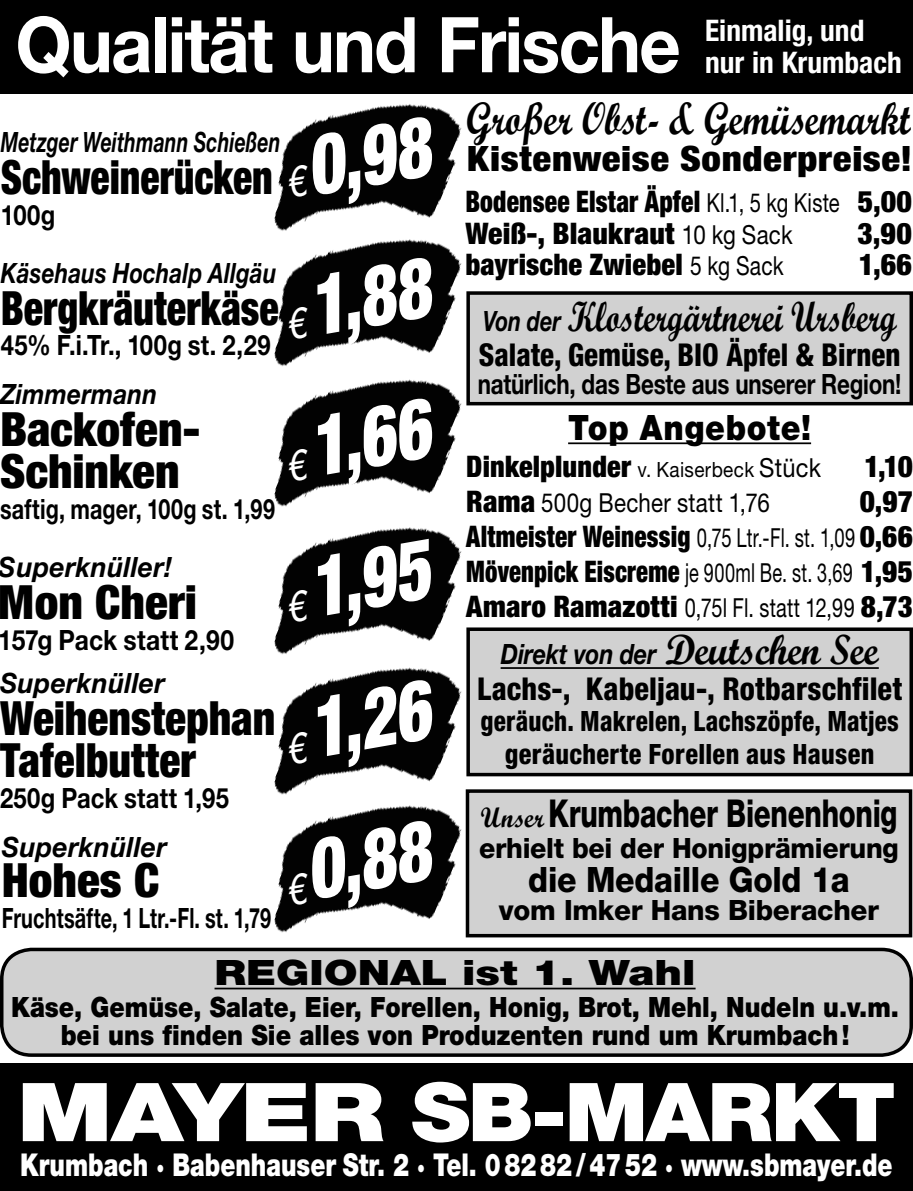
<style>
.page{position:relative;width:913px;height:1191px;background:#fff}
.page>*{position:absolute;margin:0;border:0;box-sizing:border-box;transform-origin:0 0}
.t1{font:italic 900 condensed 83.3px "Helvetica Neue LT";color:#fff;scale:.83 1}
.t2{font:900 81.2px "Helvetica Neue LT";letter-spacing:-.025em;color:#fff;scale:1.24 1}
.t3{font:700 77px "Helvetica Neue LT";letter-spacing:-.025em;color:#fff;scale:.94 1}
.t4{font:900 condensed 47.25px/42px "Helvetica Neue LT";color:#000}
.t5{font:900 condensed 47.25px/42px "Helvetica Neue LT";color:#000;scale:.92 1}
.t6{font:900 condensed 47.25px "Helvetica Neue LT";color:#000;scale:.85 1}
.t7{font:900 condensed 47.25px "Helvetica Neue LT";color:#000;scale:.84 1}
.t8{font:45.5px "Script MT Bold";color:#000;scale:.84 1}
.t9{font:42px "Script MT Bold";letter-spacing:-.005em;color:#000;scale:.8 1}
.t10{font:800 38.5px "Helvetica Neue LT";letter-spacing:-.01em;color:#000;scale:.72 1}
.t11{font:900 condensed 35px "Helvetica Neue LT";letter-spacing:.02em;color:#000;scale:1.11 1}
.t12{font:900 35px "Helvetica Neue LT";color:#000;scale:1.22 1}
.t13{font:800 35px "Helvetica Neue LT";letter-spacing:-.01em;color:#000;scale:.91 1}
.t14{font:900 35px "Helvetica Neue LT";letter-spacing:.02em;color:#000;scale:.9 1}
.t15{font:900 31.5px "Helvetica Neue LT";color:#fff;scale:.76 1}
.t16{font:800 condensed 31.5px "Helvetica Neue LT";color:#000;scale:.96 1}
.t17{font:800 condensed 31.5px "Helvetica Neue LT";color:#000;scale:.92 1}
.t18{font:900 condensed 29.75px/35px "Helvetica Neue LT";letter-spacing:.01em;color:#000;text-align:justify}
.t19{font:900 condensed 29.75px/31.5px "Helvetica Neue LT";letter-spacing:.01em;color:#000;scale:.86 1}
.t20{font:900 condensed 29.75px "Helvetica Neue LT";letter-spacing:.01em;color:#000;scale:.95 1}
.t21{font:700 condensed 29.75px/31.5px "Helvetica Neue LT";color:#fff}
.t22{font:900 condensed 29.75px "Helvetica Neue LT";letter-spacing:.01em;color:#000;scale:.96 1}
.t23{font:900 28px/28px "Helvetica Neue LT";color:#000;text-align:center;scale:.87 1}
.t24{font:800 condensed 28px/32.9px "Helvetica Neue LT";letter-spacing:.01em;color:#000;text-align:center;scale:.9 1}
.t25{font:700 28px "Helvetica Neue LT";letter-spacing:.005em;color:#000;scale:.85 1}
.t26{font:italic 700 28px "Helvetica Neue LT";letter-spacing:.01em;color:#000;scale:.95 1}
.t27{font:700 28px "Helvetica Neue LT";letter-spacing:.005em;color:#000;scale:.8 1}
.t28{font:700 28px "Helvetica Neue LT";letter-spacing:.005em;color:#000;scale:.71 1}
.t29{font:800 28px "Helvetica Neue LT";letter-spacing:-.01em;color:#000;scale:.95 1}
.t30{font:italic 700 28px "Helvetica Neue LT";letter-spacing:.01em;color:#000;scale:.69 1}
.t31{font:700 28px "Helvetica Neue LT";letter-spacing:.005em;color:#000;scale:.77 1}
.t32{font:italic 700 28px "Helvetica Neue LT";letter-spacing:-.01em;color:#000;scale:.84 1}
.t33{font:800 28px "Helvetica Neue LT";letter-spacing:-.01em;color:#000}
.t34{font:italic 700 28px "Helvetica Neue LT";letter-spacing:.01em;color:#000;scale:.8 1}
.t35{font:700 28px "Helvetica Neue LT";letter-spacing:.005em;color:#000;scale:.88 1}
.t36{font:italic 700 28px "Helvetica Neue LT";letter-spacing:.01em;color:#000;scale:.87 1}
.t37{font:26.25px "Helvetica Neue LT";letter-spacing:.01em;color:#000;scale:.85 1}
.s1{font-weight:400;font-stretch:normal;font-size:26.25px}
.s2{font-family:"Helvetica Neue LT";font-weight:700;font-style:italic;font-size:28px}
.s3{font-weight:400;font-stretch:normal;font-size:21px}
.s4{font-weight:900;font-stretch:condensed;font-size:29.75px}
.s5{font-family:"Script MT Bold";font-weight:400;font-style:normal;font-size:42px}
.s6{font-family:"Script MT Bold";font-weight:400;font-size:28px}
</style>
<div class="page">
<div style="left:468px;top:293px;width:443px;height:111px;background:#d1d1d1"></div>
<div style="left:466px;top:291px;width:447px;height:114px;border:4px solid #000"></div>
<div style="left:0;top:1063px;width:913px;height:128px;background:#000"></div>
<div style="left:278px;top:581px;width:178px;height:26px;background:#020202"></div>
<img style="left:274px;top:868px;width:204px;height:70px">
<img style="left:274px;top:607px;width:204px;height:261px">
<img style="left:278px;top:305px;width:193px;height:14px">
<img style="left:251px;top:93px;width:227px;height:212px">
<img style="left:274px;top:319px;width:204px;height:262px">
<div style="left:0;top:0;width:913px;height:93px;background:#000"></div>
<hr style="left:568px;top:442px;width:243px;height:2px;background:#000">
<div style="left:468px;top:629px;width:443px;height:145px;background:#d1d1d1"></div>
<hr style="left:500px;top:667px;width:379px;height:2px;background:#000">
<div style="left:466px;top:627px;width:447px;height:149px;border:4px solid #000"></div>
<div style="left:2px;top:949px;width:909px;height:106px;background:#d1d1d1;border-radius:30px"></div>
<hr style="left:214px;top:987px;width:481px;height:2px;background:#000">
<div style="left:0;top:947px;width:913px;height:109px;border:4px solid #000;border-radius:30px"></div>
<div style="left:467px;top:791px;width:443px;height:144px;background:#d1d1d1"></div>
<div style="left:466px;top:789px;width:446px;height:148px;border:4px solid #000"></div>
<svg style="left:477px;top:987px;width:17px;height:3px"></svg>
<svg style="left:289px;top:164px;width:19px;height:35px"></svg>
<svg style="left:289px;top:306px;width:19px;height:35px"></svg>
<svg style="left:289px;top:448px;width:19px;height:34px"></svg>
<svg style="left:289px;top:589px;width:19px;height:35px"></svg>
<svg style="left:289px;top:731px;width:19px;height:34px"></svg>
<svg style="left:289px;top:872px;width:19px;height:35px"></svg>
<h3 class="t3" style="left:15px;top:-3px;width:709px">Qualität und Frische</h3>
<p class="t21" style="left:705px;top:15px;width:198px">Einmalig, und nur in Krumbach</p>
<p class="t30" style="left:1px;top:124px;width:407px">Metzger Weithmann Schießen</p>
<h3 class="t7" style="left:1px;top:148px;width:325px">Schweinerücken</h3>
<p class="t25" style="left:1px;top:197px;width:66px">100g</p>
<p class="t34" style="left:1px;top:256px;width:346px">Käsehaus Hochalp Allgäu</p>
<h3 class="t6" style="left:1px;top:279px;width:329px">Bergkräuterkäse</h3>
<p class="t25" style="left:1px;top:328px;width:319px">45% F.i.Tr., 100g st. 2,29</p>
<p class="t36" style="left:0;top:376px;width:182px">Zimmermann</p>
<h3 class="t4" style="left:0;top:407px;width:202px">Backofen-<br>Schinken</h3>
<p class="t31" style="left:0;top:491px;width:359px">saftig, mager, 100g st. 1,99</p>
<p class="t26" style="left:-1px;top:550px;width:184px">Superknüller!</p>
<h3 class="t4" style="left:-1px;top:580px;width:199px">Mon Cheri</h3>
<p class="t35" style="left:-1px;top:622px;width:269px">157g Pack statt 2,90</p>
<p class="t26" style="left:0;top:666px;width:175px">Superknüller</p>
<h3 class="t5" style="left:0;top:696px;width:301px">Weihenstephan<br>Tafelbutter</h3>
<p class="t25" style="left:0;top:781px;width:271px">250g Pack statt 1,95</p>
<p class="t26" style="left:2px;top:829px;width:175px">Superknüller</p>
<h3 class="t4" style="left:2px;top:858px;width:159px">Hohes C</h3>
<p class="t28" style="left:2px;top:900px;width:381px">Fruchtsäfte, 1 Ltr.-Fl. st. 1,79</p>
<h1 class="t1" style="left:297px;top:116px;width:151px;rotate:-10deg">0,98</h1>
<h1 class="t1" style="left:300px;top:256px;width:147px;rotate:-10deg">1,88</h1>
<h1 class="t1" style="left:300px;top:397px;width:147px;rotate:-10deg">1,66</h1>
<h1 class="t1" style="left:300px;top:538px;width:147px;rotate:-10deg">1,95</h1>
<h1 class="t1" style="left:300px;top:678px;width:147px;rotate:-10deg">1,26</h1>
<h1 class="t1" style="left:297px;top:820px;width:151px;rotate:-10deg">0,88</h1>
<h3 class="t8" style="left:466px;top:91px;width:530px">Großer Obst- &amp; Gemüsemarkt</h3>
<p class="t11" style="left:467px;top:137px;width:402px">Kistenweise Sonderpreise!</p>
<p class="t19" style="left:465px;top:186px;width:521px">Bodensee Elstar Äpfel <span class="s1">Kl.1, 5 kg Kiste</span> 5,00<br>Weiß-, Blaukraut <span class="s1">10 kg Sack</span></p>
<p class="t18" style="left:857px;top:215px;width:56px">3,90</p>
<p class="t22" style="left:465px;top:246px;width:333px">bayrische Zwiebel <span class="s1">5 kg Sack</span></p>
<p class="t18" style="left:859px;top:247px;width:54px">1,66</p>
<h3 class="t9" style="left:483px;top:291px;width:519px"><span class="s2">Von der</span> Klostergärtnerei Ursberg</h3>
<p class="t17" style="left:479px;top:335px;width:460px">Salate, Gemüse, BIO Äpfel &amp; Birnen</p>
<p class="t27" style="left:478px;top:367px;width:531px">natürlich, das Beste aus unserer Region!</p>
<p class="t14" style="left:568px;top:406px;width:271px">Top Angebote!</p>
<p class="t20" style="left:466px;top:448px;width:375px">Dinkelplunder <span class="s3">v. Kaiserbeck</span> <span class="s1">Stück</span></p>
<p class="t18" style="left:864px;top:448px;width:50px">1,10</p>
<p class="t37" style="left:466px;top:487px;width:359px"><span class="s4">Rama</span> 500g Becher statt 1,76</p>
<p class="t18" style="left:466px;top:483px;width:448px;text-indent:393px">0,97<br>Altmeister Weinessig <span class="s1">0,75 Ltr.-Fl. st. 1,09</span> 0,66<br>Mövenpick Eiscreme <span class="s1">je 900ml Be. st. 3,69</span> 1,95<br>Amaro Ramazotti <span class="s1">0,75l Fl. statt 12,99</span> 8,73</p>
<p class="t32" style="left:501px;top:637px;width:451px">Direkt von der <span class="s5">Deutschen See</span></p>
<p class="t16" style="left:477px;top:669px;width:444px">Lachs-, Kabeljau-, Rotbarschfilet</p>
<p class="t24" style="left:480px;top:704px;width:466px">geräuch. Makrelen, Lachszöpfe, Matjes geräucherte Forellen aus Hausen</p>
<p class="t10" style="left:480px;top:790px;width:581px"><span class="s6">Unser</span> Krumbacher Bienenhonig</p>
<p class="t29" style="left:479px;top:831px;width:443px">erhielt bei der Honigprämierung</p>
<p class="t13" style="left:528px;top:859px;width:355px">die Medaille Gold 1a</p>
<p class="t33" style="left:499px;top:893px;width:381px">vom Imker Hans Biberacher</p>
<p class="t12" style="left:214px;top:951px;width:396px">REGIONAL ist 1. Wahl</p>
<p class="t23" style="left:11px;top:993px;width:1022px">Käse, Gemüse, Salate, Eier, Forellen, Honig, Brot, Mehl, Nudeln u.v.m. bei uns finden Sie alles von Produzenten rund um Krumbach!</p>
<h2 class="t2" style="left:17px;top:1063px;width:710px">MAYER SB-MARKT</h2>
<p class="t15" style="left:20px;top:1146px;width:1149px">Krumbach · Babenhauser Str. 2 · Tel. 08282/4752 · www.sbmayer.de</p>
</div>
